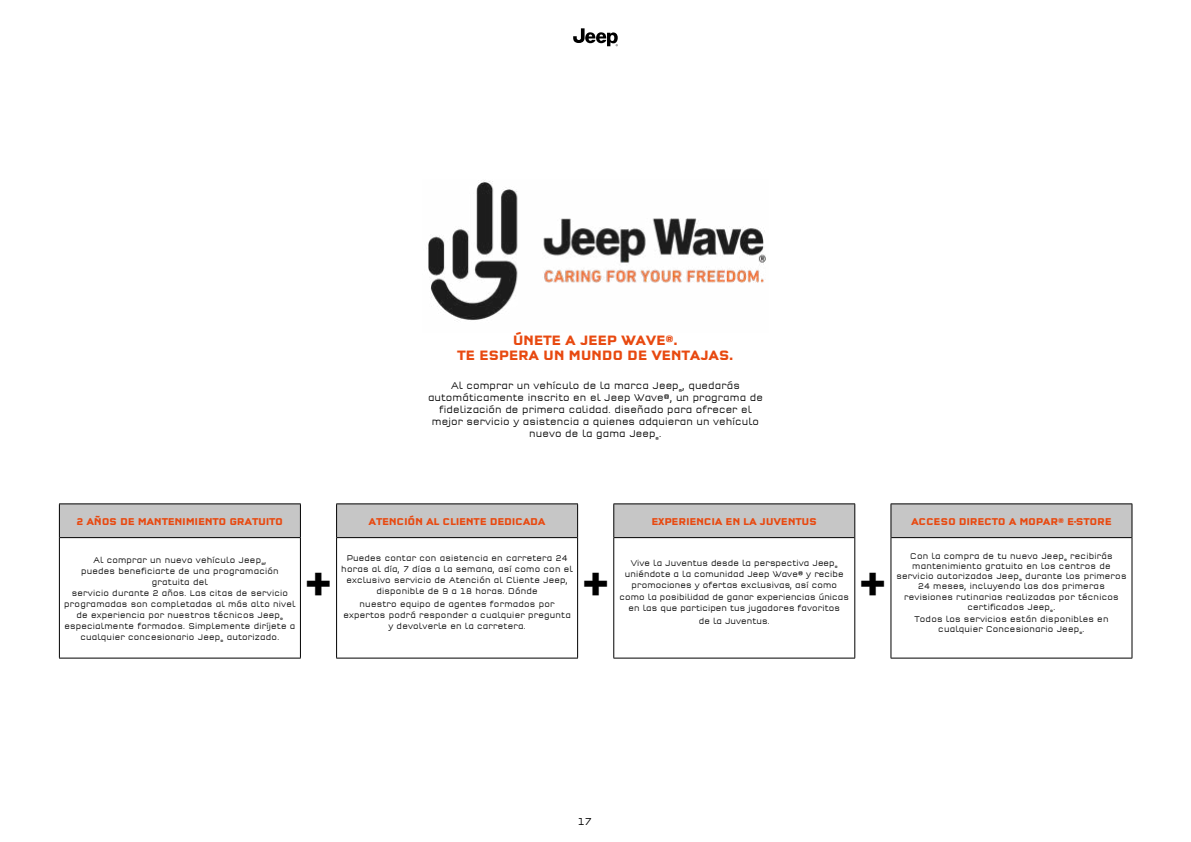
<style>
.page{position:relative;width:1191px;height:842px;background:#fff}
.page>*{position:absolute;margin:0;border:0;box-sizing:border-box;transform-origin:0 0}
.t1{font:700 condensed 42.5px "Q Type Offc";color:#000}
.t2{font:700 condensed 14px/15px "Q Type Offc";letter-spacing:-.03em;color:#e84910;text-align:center}
.t3{font:300 condensed 10.4px "Q Type Offc";color:#000}
.t4{font:700 condensed 10.2px "Q Type Offc";letter-spacing:-.03em;color:#e84910}
.t5{font:300 condensed 10px/12px "Q Type Offc";letter-spacing:.01em;color:#000;text-align:center}
.t6{font:300 condensed 8.5px/11px "Q Type Offc";letter-spacing:.02em;color:#000;text-align:center}
</style>
<div class="page">
<svg style="left:573px;top:28px;width:45px;height:18px"></svg>
<div style="left:60px;top:505px;width:1071px;height:32px;background:#c6c6c6"></div>
<svg style="left:301px;top:504px;width:589px;height:154px"></svg>
<hr style="left:60px;top:537px;width:240px;height:1px;background:#000">
<hr style="left:337px;top:537px;width:240px;height:1px;background:#000">
<hr style="left:614px;top:537px;width:240px;height:1px;background:#000">
<hr style="left:891px;top:537px;width:240px;height:1px;background:#000">
<hr style="left:59px;top:504px;width:242px;height:1px;background:#000">
<hr style="left:59px;top:504px;width:1px;height:34px;background:#000">
<hr style="left:300px;top:504px;width:1px;height:34px;background:#000">
<hr style="left:336px;top:504px;width:242px;height:1px;background:#000">
<hr style="left:336px;top:504px;width:1px;height:34px;background:#000">
<hr style="left:577px;top:504px;width:1px;height:34px;background:#000">
<hr style="left:613px;top:504px;width:242px;height:1px;background:#000">
<hr style="left:613px;top:504px;width:1px;height:34px;background:#000">
<hr style="left:854px;top:504px;width:1px;height:34px;background:#000">
<hr style="left:890px;top:504px;width:242px;height:1px;background:#000">
<hr style="left:890px;top:504px;width:1px;height:34px;background:#000">
<hr style="left:1131px;top:504px;width:1px;height:34px;background:#000">
<hr style="left:59px;top:538px;width:1px;height:120px;background:#000">
<hr style="left:300px;top:538px;width:1px;height:120px;background:#000">
<hr style="left:336px;top:538px;width:1px;height:120px;background:#000">
<hr style="left:577px;top:538px;width:1px;height:120px;background:#000">
<hr style="left:613px;top:538px;width:1px;height:120px;background:#000">
<hr style="left:854px;top:538px;width:1px;height:120px;background:#000">
<hr style="left:890px;top:538px;width:1px;height:120px;background:#000">
<hr style="left:1131px;top:538px;width:1px;height:120px;background:#000">
<hr style="left:59px;top:658px;width:242px;height:1px;background:#000">
<hr style="left:336px;top:658px;width:242px;height:1px;background:#000">
<hr style="left:613px;top:658px;width:242px;height:1px;background:#000">
<hr style="left:890px;top:658px;width:242px;height:1px;background:#000">
<img style="left:428px;top:180px;width:338px;height:140px">
<h2 class="t2" style="left:457px;top:333px;width:278px">ÚNETE A JEEP WAVE®.<br>TE ESPERA UN MUNDO DE VENTAJAS.</h2>
<p class="t5" style="left:428px;top:380px;width:336px">Al comprar un vehículo de la marca Jeep<sub>®</sub>, quedarás automáticamente inscrito en el Jeep Wave®, un programa de fidelización de primera calidad. diseñado para ofrecer el mejor servicio y asistencia a quienes adquieran un vehículo nuevo de la gama Jeep<sub>®</sub>.</p>
<p class="t4" style="left:77px;top:515px;width:208px">2 AÑOS DE MANTENIMIENTO GRATUITO</p>
<p class="t4" style="left:368px;top:515px;width:179px">ATENCIÓN AL CLIENTE DEDICADA</p>
<p class="t4" style="left:651px;top:515px;width:167px">EXPERIENCIA EN LA JUVENTUS</p>
<p class="t4" style="left:911px;top:515px;width:202px">ACCESO DIRECTO A MOPAR® E-STORE</p>
<p class="t6" style="left:64px;top:554px;width:233px">Al comprar un nuevo vehículo Jeep<sub>®</sub>,<br>puedes beneficiarte de una programación gratuita del<br>servicio durante 2 años. Las citas de servicio programadas son completadas al más alto nivel de experiencia por nuestros técnicos Jeep<sub>® </sub>especialmente formados. Simplemente diríjete a cualquier concesionario Jeep<sub>®</sub> autorizado.</p>
<p class="t6" style="left:341px;top:553px;width:233px">Puedes contar con asistencia en carretera 24 horas al día, 7 días a la semana, así como con el exclusivo servicio de Atención al Cliente Jeep, disponible de 9 a 18 horas. Dónde</p>
<h1 class="t1" style="left:304px;top:558px;width:31px">+</h1>
<p class="t6" style="left:343px;top:598px;width:229px">nuestro equipo de agentes formados por expertos podrá responder a cualquier pregunta y devolverle en la carretera.</p>
<h1 class="t1" style="left:581px;top:558px;width:31px">+</h1>
<p class="t6" style="left:625px;top:557px;width:220px">Vive la Juventus desde la perspectiva Jeep<sub>® </sub>uniéndote a la comunidad Jeep Wave® y recibe promociones y ofertas exclusivas, así como</p>
<p class="t6" style="left:619px;top:592px;width:231px">como la posibilidad de ganar experiencias únicas en las que participen tus jugadores favoritos</p>
<p class="t6" style="left:698px;top:616px;width:73px">de la Juventus.</p>
<h1 class="t1" style="left:858px;top:558px;width:31px">+</h1>
<p class="t6" style="left:896px;top:551px;width:232px;line-height:10.2px">Con la compra de tu nuevo Jeep<sub>®</sub> recibirás mantenimiento gratuito en los centros de servicio autorizados Jeep<sub>®</sub> durante los primeros 24 meses, incluyendo las dos primeras revisiones rutinarias realizadas por técnicos certificados Jeep<sub>®</sub>.</p>
<p class="t6" style="left:914px;top:614px;width:196px;line-height:10.2px">Todos los servicios están disponibles en cualquier Concesionario Jeep<sub>®</sub>.</p>
<p class="t3" style="left:578px;top:815px;width:15px">17</p>
</div>
